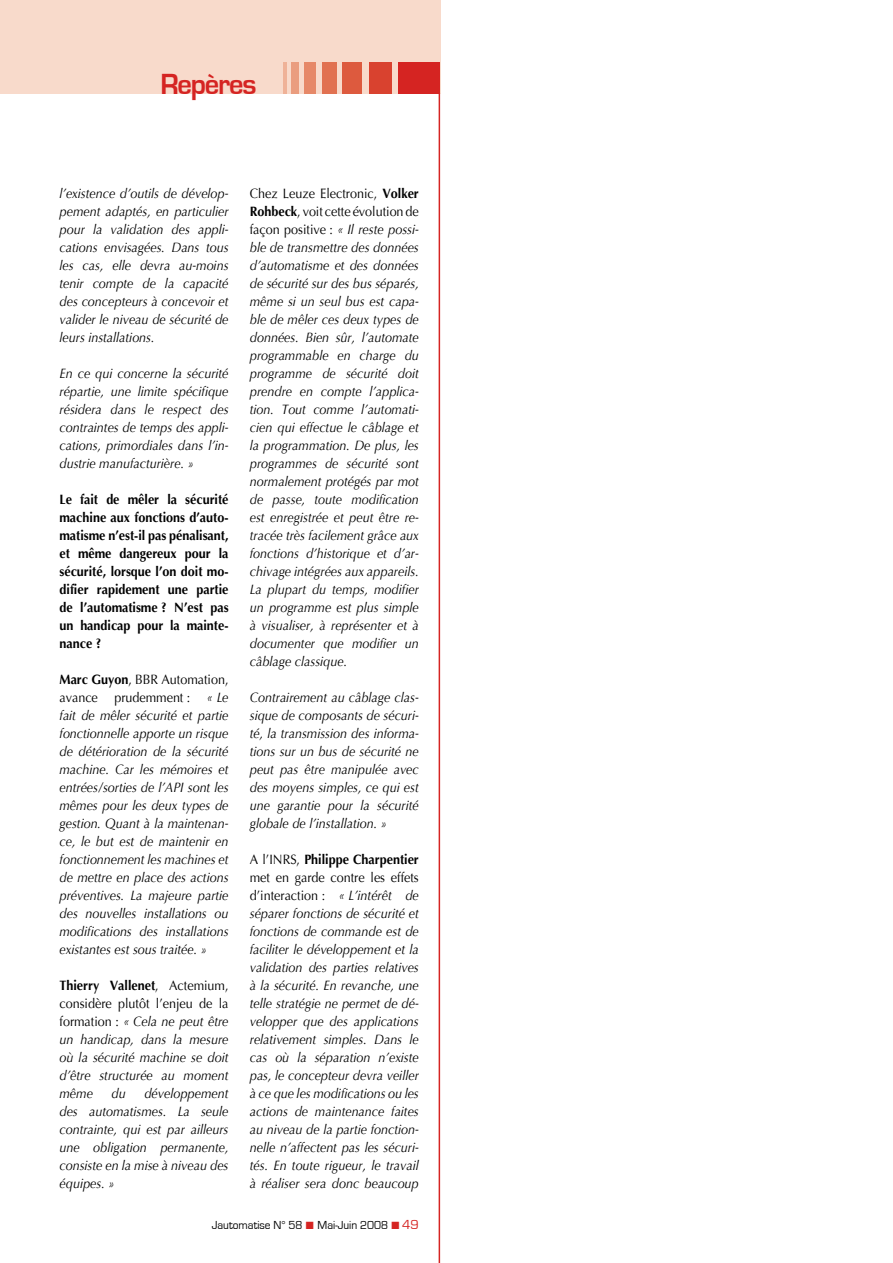
<style>
.page{position:relative;width:893px;height:1263px;background:#fff}
.page>*{position:absolute;margin:0;border:0;box-sizing:border-box;transform-origin:0 0}
.t1{font:700 30px "Eurostile";letter-spacing:-.04em;color:#d52422;scale:.95 1}
.t2{font:italic 13.5px/18px "Optima";color:#000;text-align:justify;scale:.93 1}
.t3{font:700 13.5px/18px "Optima";color:#000;text-align:justify;scale:.93 1}
.t4{font:12px "Eurostile";color:#000;scale:.95 1}
.s1{font-weight:700;font-style:normal}
.s2{font-style:normal}
.s3{color:#d52422}
.s4{font-size:13.5px;color:#d52422}
</style>
<div class="page">
<hr style="left:0;top:94px;width:1px;height:238px;background:#f8dacb">
<div style="left:0;top:0;width:440px;height:94px;background:#f8dacb"></div>
<div style="left:398px;top:62px;width:42px;height:32px;background:#d52422"></div>
<div style="left:369px;top:62px;width:22px;height:32px;background:#d9422f"></div>
<div style="left:343px;top:62px;width:19px;height:32px;background:#dd5a3e"></div>
<div style="left:322px;top:62px;width:14px;height:32px;background:#e17151"></div>
<div style="left:304px;top:62px;width:12px;height:32px;background:#e68868"></div>
<div style="left:292px;top:62px;width:7px;height:32px;background:#ea9d7f"></div>
<hr style="left:283px;top:62px;width:3px;height:32px;background:#efb298">
<hr style="left:439px;top:94px;width:1px;height:1169px;background:#d52422">
<h1 class="t1" style="left:160px;top:67px;width:103px">Repères</h1>
<p class="t2" style="left:60px;top:185px;width:183px">l’existence d’outils de dévelop&shy;pement adaptés, en particulier pour la validation des appli&shy;cations envisagées. Dans tous les cas, elle devra au-moins tenir compte de la capacité des concepteurs à concevoir et valider le niveau de sécurité de leurs installations.</p>
<p class="t2" style="left:60px;top:365px;width:183px">En ce qui concerne la sécurité répartie, une limite spécifique résidera dans le respect des contraintes de temps des appli&shy;cations, primordiales dans l’in&shy;dustrie manufacturière. »</p>
<p class="t3" style="left:60px;top:491px;width:183px">Le fait de mêler la sécurité machine aux fonctions d’auto&shy;matisme n’est-il pas pénalisant, et même dangereux pour la sécurité, lorsque l’on doit mo&shy;difier rapidement une partie de l’automatisme ? N’est pas un handicap pour la mainte&shy;nance ?</p>
<p class="t2" style="left:60px;top:671px;width:183px"><span class="s1">Marc Guyon</span><span class="s2">, BBR Automation, avance prudemment :</span> « Le fait de mêler sécurité et partie fonctionnelle apporte un risque de détérioration de la sécurité machine. Car les mémoires et entrées/sorties de l’API sont les mêmes pour les deux types de gestion. Quant à la maintenan&shy;ce, le but est de maintenir en fonctionnement les machines et de mettre en place des actions préventives. La majeure partie des nouvelles installations ou modifications des installations existantes est sous traitée. »</p>
<p class="t2" style="left:60px;top:977px;width:183px"><span class="s1">Thierry Vallenet</span><span class="s2">, Actemium, considère plutôt l’enjeu de la formation :</span> « Cela ne peut être un handicap, dans la mesure où la sécurité machine se doit d’être structurée au moment même</p>
<p class="t2" style="left:60px;top:1085px;width:183px;text-indent:85px">développement des automatismes. La seule contrainte, qui est par ailleurs une obligation permanente, consiste en la mise à niveau des équipes. »</p>
<p class="t2" style="left:112px;top:1085px;width:17px">du</p>
<p class="t2" style="left:250px;top:185px;width:183px"><span class="s2">Chez Leuze Electronic,</span> <span class="s1">Volker Rohbeck</span><span class="s2">, voit cette évolution de façon positive :</span> « Il reste possi&shy;ble de transmettre des données d’automatisme et des données de sécurité sur des bus séparés, même si un seul bus est capa&shy;ble de mêler ces deux types de données. Bien sûr, l’automate programmable en charge du programme de sécurité doit prendre en compte l’applica&shy;tion. Tout comme l’automati&shy;cien qui effectue le câblage et la programmation. De plus, les programmes de sécurité sont normalement protégés par mot de passe, toute modification est enregistrée et peut être re&shy;tracée très facilement grâce aux fonctions d’historique et d’ar&shy;chivage intégrées aux appareils.<br>La plupart du temps, modifier un programme est plus simple à visualiser, à représenter et à documenter que modifier un câblage classique.</p>
<p class="t2" style="left:250px;top:689px;width:183px">Contrairement au câblage clas&shy;sique de composants de sécuri&shy;té, la transmission des informa&shy;tions sur un bus de sécurité ne peut pas être manipulée avec des moyens simples, ce qui est une garantie pour la sécurité globale de l’installation. »</p>
<p class="t2" style="left:250px;top:851px;width:183px"><span class="s2">A l’INRS,</span> <span class="s1">Philippe Charpentier </span><span class="s2">met en garde contre les effets d’interaction :</span> « L’intérêt de séparer fonctions de sécurité et fonctions de commande est de faciliter le développement et la validation des parties relatives à la sécurité. En revanche, une telle stratégie ne permet de dé&shy;velopper que des applications relativement simples. Dans le cas où la séparation n’existe pas, le concepteur devra veiller à ce que les modifications ou les actions de maintenance faites au niveau de la partie fonction&shy;nelle n’affectent pas les sécuri&shy;tés. En toute rigueur, le travail à réaliser sera donc beaucoup</p>
<p class="t4" style="left:212px;top:1218px;width:220px">Jautomatise N° 58 <span class="s3">■</span> Mai-Juin 2008 <span class="s3">■</span> <span class="s4">49</span></p>
</div>
